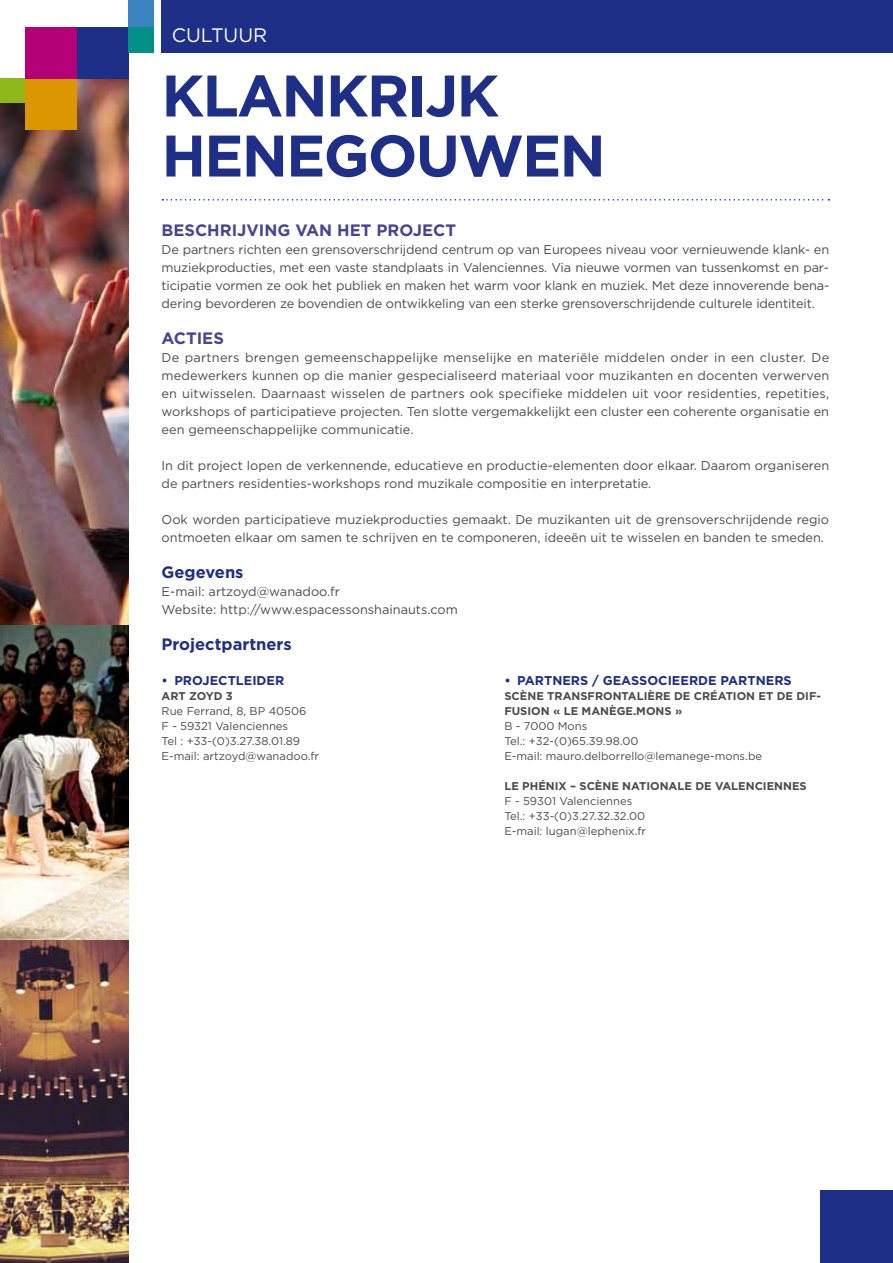
<style>
.page{position:relative;width:893px;height:1263px;background:#fff}
.page>*{position:absolute;margin:0;border:0;box-sizing:border-box;transform-origin:0 0}
.t1{font:700 58.5px/60px "Gotham";letter-spacing:-.03em;color:#1d2f86}
.t2{font:19.5px "Gotham";color:#fff}
.t3{font:700 16.5px "Gotham";color:#474492}
.t4{font:700 16.5px "Gotham";color:#1d2f86}
.t5{font:12.75px/18px "Gotham";color:#4b4b4d}
.t6{font:700 12.75px "Gotham";color:#1d2f86}
.t7{font:11.25px/15px "Gotham";color:#4b4b4d}
.t8{font:700 11.25px/15px "Gotham";color:#4b4b4d}
</style>
<div class="page">
<img style="left:0;top:78px;width:128px;height:1185px">
<div style="left:0;top:78px;width:26px;height:25px;background:#8fb91a"></div>
<div style="left:26px;top:78px;width:51px;height:52px;background:#dc9601"></div>
<div style="left:26px;top:27px;width:51px;height:51px;background:#b40178"></div>
<div style="left:77px;top:27px;width:51px;height:51px;background:#1d2f86"></div>
<div style="left:128px;top:0;width:26px;height:27px;background:#3c84c1"></div>
<div style="left:128px;top:27px;width:26px;height:26px;background:#029089"></div>
<div style="left:821px;top:1191px;width:72px;height:72px;background:#1d2f86"></div>
<div style="left:162px;top:0;width:731px;height:53px;background:#1d2f86"></div>
<svg style="left:162px;top:199px;width:667px;height:2px"></svg>
<h2 class="t2" style="left:172px;top:23px;width:97px">Cultuur</h2>
<h1 class="t1" style="left:162px;top:65px;width:446px">KLANKRIJK<br>HENEGOUWEN</h1>
<p class="t3" style="left:162px;top:219px;width:296px">BESCH RIJVING VAN H ET PROJECT</p>
<p class="t5" style="left:162px;top:240px;width:669px;text-align:justify">De partners richten een grensoverschrijdend centrum op van Europees niveau voor vernieuwende klank- en muziekproducties, met een vaste standplaats in Valenciennes. Via nieuwe vormen van tussenkomst en par&shy;ticipatie vormen ze ook het publiek en maken het warm voor klank en muziek. Met deze innoverende bena&shy;dering bevorderen ze bovendien de ontwikkeling van een sterke grensoverschrijdende culturele identiteit.</p>
<p class="t3" style="left:162px;top:327px;width:64px">ACTIES</p>
<p class="t5" style="left:162px;top:348px;width:669px;text-align:justify">De partners brengen gemeenschappelijke menselijke en materiële middelen onder in een cluster. De medewerkers kunnen op die manier gespecialiseerd materiaal voor muzikanten en docenten verwerven en uitwisselen. Daarnaast wisselen de partners ook specifieke middelen uit voor residenties, repetities, workshops of participatieve projecten. Ten slotte vergemakkelijkt een cluster een coherente organisatie en een gemeenschappelijke communicatie.</p>
<p class="t5" style="left:162px;top:456px;width:669px">In dit project lopen de verkennende, educatieve en productie-elementen door elkaar. Daarom organiseren de partners residenties-workshops rond muzikale compositie en interpretatie.</p>
<p class="t5" style="left:162px;top:510px;width:669px">Ook worden participatieve muziekproducties gemaakt. De muzikanten uit de grensoverschrijdende regio ontmoeten elkaar om samen te schrijven en te componeren, ideeën uit te wisselen en banden te smeden.</p>
<p class="t4" style="left:162px;top:561px;width:83px">GEGEVENS</p>
<p class="t5" style="left:162px;top:582px;width:298px">E-mail: artzoyd@wanadoo.fr<br>Website: http://www.espacessonshainauts.com</p>
<p class="t4" style="left:162px;top:633px;width:132px">PROJECTPARTNERS</p>
<p class="t6" style="left:162px;top:672px;width:124px">• PROJECTLEIDER</p>
<p class="t8" style="left:162px;top:688px;width:9px">ART</p>
<p class="t8" style="left:189px;top:688px;width:45px">ZOYD 3</p>
<p class="t7" style="left:162px;top:703px;width:159px">Rue Ferrand, 8, BP 40506<br>F - 59321 Valenciennes<br>Tel : +33-(0)3.27.38.01.89<br>E-mail: artzoyd@wanadoo.fr</p>
<p class="t6" style="left:504px;top:672px;width:289px">• PARTNERS / GEASSOCIEERDE PARTNERS</p>
<p class="t8" style="left:504px;top:688px;width:318px">SCÈNE TRANSFRONTALIÈRE DE CRÉATION ET DE DIF-<br>FUSION « LE MANÈGE.MONS »</p>
<p class="t7" style="left:504px;top:718px;width:259px">B - 7000 Mons<br>Tel.: +32-(0)65.39.98.00<br>E-mail: mauro.delborrello@lemanege-mons.be</p>
<p class="t8" style="left:504px;top:778px;width:304px">LE PH ÉNIX – SCÈNE NATIONALE DE VALENCIENNES</p>
<p class="t7" style="left:504px;top:793px;width:143px">F - 59301 Valenciennes<br>Tel.: +33-(0)3.27.32.32.00<br>E-mail: lugan@lephenix.fr</p>
</div>
